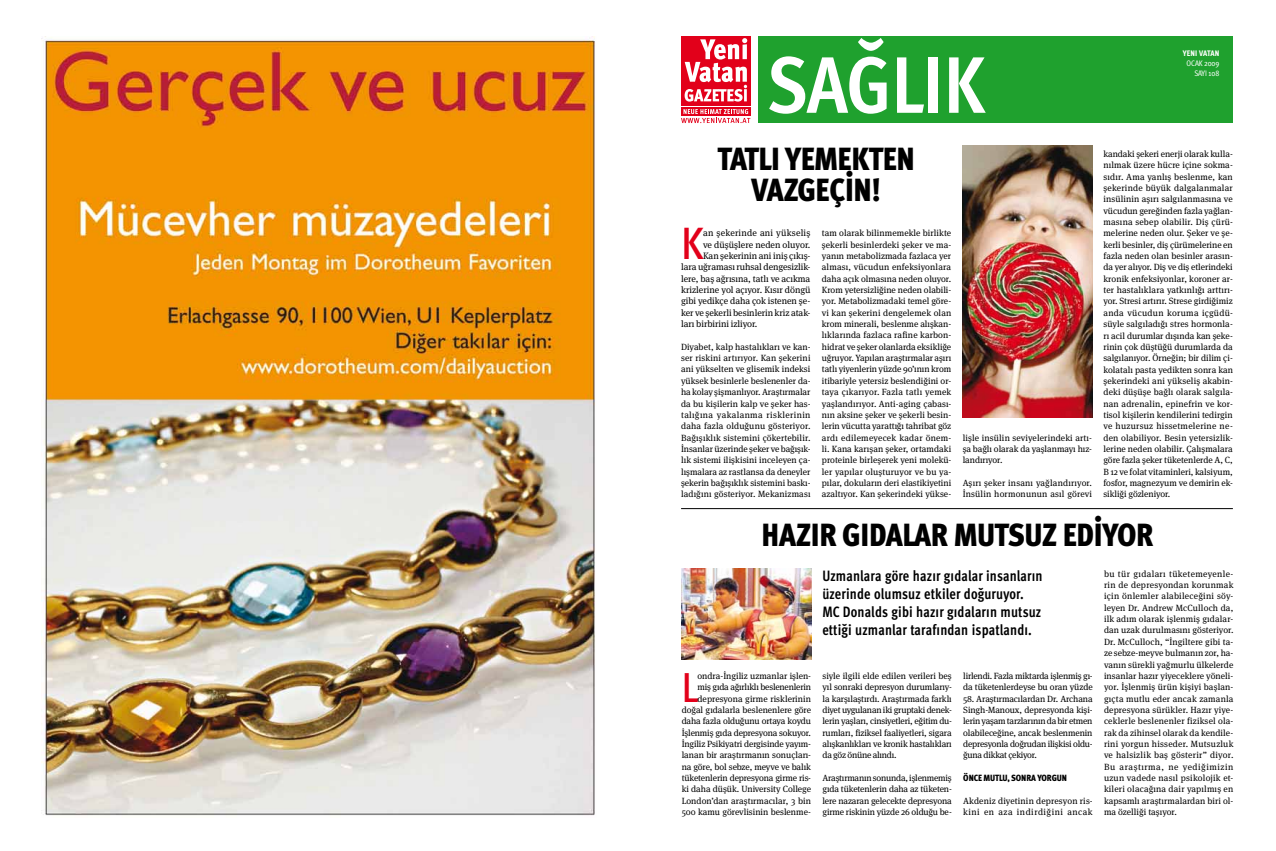
<style>
.page{position:relative;width:1276px;height:851px;background:#fff}
.page>*{position:absolute;margin:0;border:0;box-sizing:border-box;transform-origin:0 0}
.t1{font:700 80px "Meta Cond Pro";letter-spacing:-.01em;color:#fff}
.t2{font:500 45.3px "Meta Cond Pro";color:#e2001a}
.t3{font:500 41.9px "Meta Cond Pro";color:#e2001a}
.t4{font:900 32px "Meta Cond Pro";letter-spacing:-.01em;color:#000}
.t5{font:700 15px/18px "Meta Cond Pro";letter-spacing:.01em;color:#000;scale:.95 1}
.t6{font:9.3px "Meta Serif Pro";letter-spacing:-.005em;color:#000}
.t7{font:9.3px "Meta Serif Pro";letter-spacing:.02em;color:#000}
.t8{font:9px/11.3px "Meta Serif Pro";letter-spacing:-.005em;color:#000;text-align:justify}
.t9{font:9px/11.3px "Meta Serif Pro";letter-spacing:-.025em;color:#000}
.t10{font:9px/11.3px "Meta Serif Pro";letter-spacing:.02em;color:#000}
.t11{font:9px/11.3px "Meta Serif Pro";letter-spacing:.015em;color:#000}
.t12{font:900 9px "Meta Cond Pro";color:#000}
.t13{font:8px/10px "Meta Cond Pro";letter-spacing:-.01em;color:#fff;text-align:right}
.t14{font:800 8px "Meta Cond Pro";letter-spacing:.02em;color:#fff}
</style>
<div class="page">
<div style="left:681px;top:36px;width:69px;height:69px;background:#e2001a"></div>
<svg style="left:684px;top:38px;width:63px;height:64px"></svg>
<div style="left:681px;top:107px;width:69px;height:9px;background:#e2001a"></div>
<svg style="left:681px;top:109px;width:69px;height:14px"></svg>
<div style="left:758px;top:36px;width:475px;height:87px;background:#1fa12e"></div>
<img style="left:962px;top:145px;width:130px;height:273px">
<img style="left:681px;top:568px;width:130px;height:91px">
<img style="left:42px;top:37px;width:553px;height:779px">
<hr style="left:681px;top:508px;width:552px;height:1px;background:#000">
<h1 class="t1" style="left:767px;top:33px;width:220px">SAĞLIK</h1>
<p class="t14" style="left:1182px;top:48px;width:26px">Yeni VATAN</p>
<p class="t13" style="left:1186px;top:59px;width:34px">OCAK 2009<br>SAYI 108</p>
<h3 class="t4" style="left:717px;top:138px;width:26px">TATLI</h3>
<h3 class="t4" style="left:785px;top:138px;width:18px">YEMEKTEN</h3>
<h3 class="t4" style="left:751px;top:169px;width:17px">VAZGEÇ</h3>
<h3 class="t4" style="left:845px;top:169px;width:38px">İN!</h3>
<h2 class="t2" style="left:681px;top:214px;width:24px">K</h2>
<p class="t7" style="left:703px;top:226px;width:109px">an şekerinde ani yükseliş</p>
<p class="t6" style="left:703px;top:237px;width:109px">ve düşüşlere neden oluyor.</p>
<p class="t6" style="left:703px;top:249px;width:109px">Kan şekerinin ani iniş çıkış-</p>
<p class="t6" style="left:681px;top:260px;width:131px">lara uğraması ruhsal dengesizlik-</p>
<p class="t6" style="left:681px;top:272px;width:131px">lere, baş ağrısına, tatlı ve acıkma</p>
<p class="t6" style="left:681px;top:283px;width:131px">krizlerine yol açıyor. Kısır döngü</p>
<p class="t6" style="left:681px;top:294px;width:131px">gibi yedikçe daha çok istenen şe-</p>
<p class="t6" style="left:681px;top:306px;width:131px">ker ve şekerli besinlerin kriz atak-</p>
<p class="t6" style="left:681px;top:317px;width:78px">ları birbirini izliyor.</p>
<p class="t8" style="left:681px;top:340px;width:131px">Diyabet, kalp hastalıkları ve kan&shy;ser riskini artırıyor. Kan şekerini ani yükselten ve glisemik indeksi yüksek besinlerle beslenenler da&shy;ha kolay şişmanlıyor. Araştırmalar da bu kişilerin kalp ve şeker has&shy;talığına yakalanma risklerinin daha fazla olduğunu gösteriyor.<br>Bağışıklık sistemini çökertebilir.<br>İnsanlar üzerinde şeker ve bağışık&shy;lık sistemi ilişkisini inceleyen ça&shy;lışmalara az rastlansa da deneyler şekerin bağışıklık sistemini baskı&shy;ladığını gösteriyor. Mekanizması</p>
<p class="t8" style="left:822px;top:227px;width:131px">tam olarak bilinmemekle birlikte şekerli besinlerdeki şeker ve ma&shy;yanın metabolizmada fazlaca yer alması, vücudun enfeksiyonlara daha açık olmasına neden oluyor.<br>Krom yetersizliğine neden olabili&shy;yor. Metabolizmadaki temel göre&shy;vi kan şekerini dengelemek olan krom minerali, beslenme alışkan&shy;lıklarında fazlaca rafine karbon&shy;hidrat ve şeker olanlarda eksikliğe uğruyor. Yapılan araştırmalar aşırı tatlı yiyenlerin yüzde 90’ının krom itibariyle yetersiz beslendiğini or&shy;taya çıkarıyor. Fazla tatlı yemek yaşlandırıyor. Anti-aging çabası&shy;nın aksine şeker ve şekerli besin&shy;lerin vücutta yarattığı tahribat göz ardı edilemeyecek kadar önem&shy;li. Kana karışan şeker, ortamdaki proteinle birleşerek yeni molekü&shy;ler yapılar oluşturuyor ve bu ya&shy;pılar, dokuların deri elastikiyetini azaltıyor. Kan şekerindeki yükse-</p>
<p class="t8" style="left:962px;top:431px;width:131px">lişle insülin seviyelerindeki artı&shy;şa bağlı olarak da yaşlanmayı hız&shy;landırıyor.</p>
<p class="t10" style="left:962px;top:476px;width:131px">Aşırı şeker insanı yağlandırıyor.<br>İnsülin hormonunun asıl görevi</p>
<p class="t8" style="left:1103px;top:148px;width:131px">kandaki şekeri enerji olarak kulla&shy;nılmak üzere hücre içine sokma&shy;sıdır. Ama yanlış beslenme, kan şekerinde büyük dalgalanmalar insülinin aşırı salgılanmasına ve vücudun gereğinden fazla yağlan&shy;masına sebep olabilir. Diş çürü&shy;melerine neden olur. Şeker ve şe&shy;kerli besinler, diş çürümelerine en fazla neden olan besinler arasın&shy;da yer alıyor. Diş ve diş etlerindeki kronik enfeksiyonlar, koroner ar&shy;ter hastalıklara yatkınlığı arttırı&shy;yor. Stresi artırır. Strese girdiğimiz anda vücudun koruma içgüdü&shy;süyle salgıladığı stres hormonla&shy;rı acil durumlar dışında kan şeke&shy;rinin çok düştüğü durumlarda da salgılanıyor. Örneğin; bir dilim çi&shy;kolatalı pasta yedikten sonra kan şekerindeki ani yükseliş akabin&shy;deki düşüşe bağlı olarak salgıla&shy;nan adrenalin, epinefrin ve kor&shy;tisol kişilerin kendilerini tedirgin ve huzursuz hissetmelerine ne&shy;den olabiliyor. Besin yetersizlik&shy;lerine neden olabilir. Çalışmalara göre fazla şeker tüketenlerde A, C, B 12 ve folat vitaminleri, kalsiyum, fosfor, magnezyum ve demirin ek&shy;sikliği gözleniyor.</p>
<h3 class="t4" style="left:761px;top:514px;width:33px">HAZIR</h3>
<h3 class="t4" style="left:842px;top:514px;width:16px">GIDA</h3>
<h3 class="t4" style="left:902px;top:514px;width:70px">LAR MUTSUZ</h3>
<h3 class="t4" style="left:1063px;top:514px;width:58px">EDİYOR</h3>
<h3 class="t5" style="left:822px;top:566px;width:233px">Uzmanlara göre hazır gıdalar insanların üzerinde olumsuz etkiler doğuruyor.<br>MC Donalds gibi hazır gıdaların mutsuz ettiği uzmanlar tarafından ispatlandı.</h3>
<p class="t8" style="left:1104px;top:567px;width:131px">bu tür gıdaları tüketemeyenle&shy;rin de depresyondan korunmak için önlemler alabileceğini söy&shy;leyen Dr. Andrew McCulloch da, ilk adım olarak işlenmiş gıdalar&shy;dan uzak durulmasını gösteriyor.<br>Dr. McCulloch, “İngiltere gibi ta&shy;ze sebze-meyve bulmanın zor, ha&shy;vanın sürekli yağmurlu ülkelerde insanlar hazır yiyeceklere yöneli&shy;yor. İşlenmiş ürün kişiyi başlan&shy;gıçta mutlu eder ancak zamanla depresyona sürükler. Hazır yiye&shy;ceklerle beslenenler fiziksel ola&shy;rak da zihinsel olarak da kendile&shy;rini yorgun hisseder. Mutsuzluk ve halsizlik baş gösterir” diyor.<br>Bu araştırma, ne yediğimizin uzun vadede nasıl psikolojik et&shy;kileri olacağına dair yapılmış en kapsamlı araştırmalardan biri ol&shy;ma özelliği taşıyor.</p>
<p class="t8" style="left:681px;top:669px;width:131px;text-align:right">ondra-İngiliz uzmanlar işlen-<br>miş gıda ağırlıklı beslenenlerin depresyona girme risklerinin doğal gıdalarla beslenenlere göre daha fazla olduğunu ortaya koydu İşlenmiş gıda depresyona sokuyor.<br>İngiliz Psikiyatri dergisinde yayım&shy;lanan bir araştırmanın sonuçları&shy;na göre, bol sebze, meyve ve balık tüketenlerin depresyona girme ris&shy;ki daha düşük. University College London’dan araştırmacılar, 3 bin 500 kamu görevlisinin beslenme-</p>
<p class="t8" style="left:822px;top:669px;width:131px">siyle ilgili elde edilen verileri beş yıl sonraki depresyon durumlarıy&shy;la karşılaştırdı. Araştırmada farklı diyet uygulanan iki gruptaki denek&shy;lerin yaşları, cinsiyetleri, eğitim du&shy;rumları, fiziksel faaliyetleri, sigara alışkanlıkları ve kronik hastalıkları da göz önüne alındı.</p>
<p class="t9" style="left:963px;top:669px;width:131px">lirlendi. Fazla miktarda işlenmiş gı&shy;da tüketenlerdeyse bu oran yüzde</p>
<p class="t8" style="left:963px;top:692px;width:131px">58. Araştırmacılardan Dr. Archana Singh-Manoux, depresyonda kişi&shy;lerin yaşam tarzlarının da bir etmen olabileceğine, ancak beslenmenin depresyonla doğrudan ilişkisi oldu&shy;ğuna dikkat çekiyor.</p>
<p class="t12" style="left:963px;top:772px;width:26px">ÖNCE MUTLU</p>
<p class="t12" style="left:1007px;top:772px;width:10px">, SONRA</p>
<p class="t12" style="left:1037px;top:772px;width:6px">YORGUN</p>
<p class="t11" style="left:963px;top:794px;width:131px">Akdeniz diyetinin depresyon ris&shy;kini en aza indirdiğini ancak</p>
<h3 class="t3" style="left:681px;top:659px;width:15px">L</h3>
<p class="t8" style="left:822px;top:771px;width:131px">Araştırmanın sonunda, işlenmemiş gıda tüketenlerin daha az tüketen&shy;lere nazaran gelecekte depresyona girme riskinin yüzde 26 olduğu be-</p>
</div>
